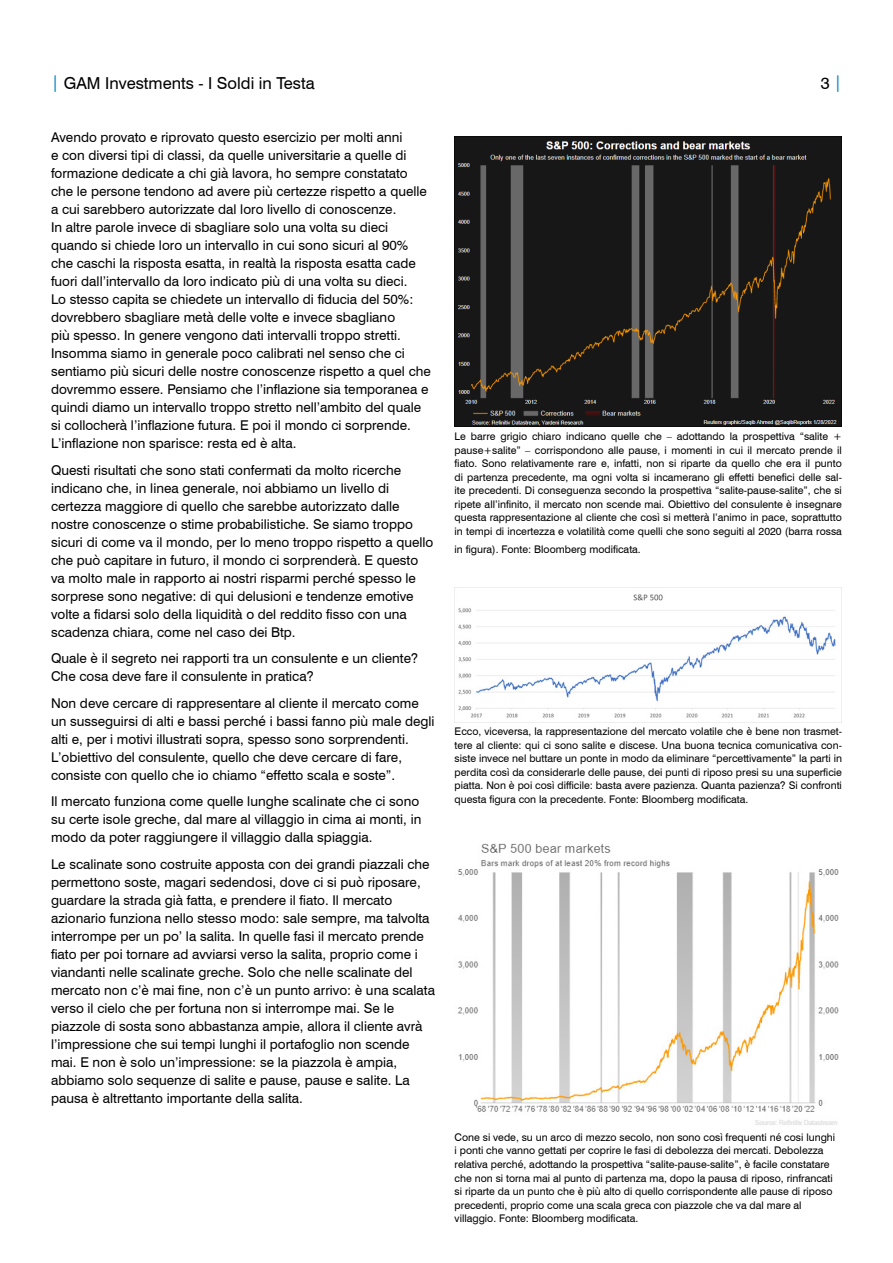
<style>
.page{position:relative;width:893px;height:1263px;background:#fff}
.page>*{position:absolute;margin:0;border:0;box-sizing:border-box;transform-origin:0 0}
.t1{font:16.5px "Swiss 721 BT";color:#000}
.BODY_text{font:13.5px/18px "Swiss 721 BT";color:#000}
.DISCLAIMER{font:10.5px/13.5px "Swiss 721 BT";color:#000;text-align:justify}
.BODY_text-2{font:10.5px/13.5px "Swiss 721 BT";color:#000}
.s1{color:#0087c7}
</style>
<div class="page">
<img style="left:455px;top:136px;width:387px;height:291px">
<img style="left:458px;top:588px;width:384px;height:134px">
<img style="left:458px;top:843px;width:381px;height:282px">
<p class="t1" style="left:51px;top:73px;width:265px"><span class="s1">|</span> GAM Investments - I Soldi in Testa</p>
<p class="t1" style="left:821px;top:73px;width:22px">3 <span class="s1">|</span></p>
<p class="BODY_text" style="left:51px;top:128px;width:381px">Avendo provato e riprovato questo esercizio per molti anni<br>e con diversi tipi di classi, da quelle universitarie a quelle di formazione dedicate a chi già lavora, ho sempre constatato che le persone tendono ad avere più certezze rispetto a quelle a cui sarebbero autorizzate dal loro livello di conoscenze.<br>In altre parole invece di sbagliare solo una volta su dieci quando si chiede loro un intervallo in cui sono sicuri al 90% che caschi la risposta esatta, in realtà la risposta esatta cade fuori dall’intervallo da loro indicato più di una volta su dieci.<br>Lo stesso capita se chiedete un intervallo di fiducia del 50%: dovrebbero sbagliare metà delle volte e invece sbagliano<br>più spesso. In genere vengono dati intervalli troppo stretti.<br>Insomma siamo in generale poco calibrati nel senso che ci sentiamo più sicuri delle nostre conoscenze rispetto a quel che dovremmo essere. Pensiamo che l’inflazione sia temporanea e quindi diamo un intervallo troppo stretto nell’ambito del quale si collocherà l’inflazione futura. E poi il mondo ci sorprende.<br>L’inflazione non sparisce: resta ed è alta.</p>
<p class="BODY_text" style="left:51px;top:461px;width:384px">Questi risultati che sono stati confermati da molto ricerche indicano che, in linea generale, noi abbiamo un livello di certezza maggiore di quello che sarebbe autorizzato dalle nostre conoscenze o stime probabilistiche. Se siamo troppo sicuri di come va il mondo, per lo meno troppo rispetto a quello che può capitare in futuro, il mondo ci sorprenderà. E questo va molto male in rapporto ai nostri risparmi perché spesso le sorprese sono negative: di qui delusioni e tendenze emotive volte a fidarsi solo della liquidità o del reddito fisso con una scadenza chiara, come nel caso dei Btp.</p>
<p class="BODY_text" style="left:51px;top:649px;width:369px">Quale è il segreto nei rapporti tra un consulente e un cliente?<br>Che cosa deve fare il consulente in pratica?</p>
<p class="BODY_text" style="left:51px;top:694px;width:385px">Non deve cercare di rappresentare al cliente il mercato come un susseguirsi di alti e bassi perché i bassi fanno più male degli alti e, per i motivi illustrati sopra, spesso sono sorprendenti.<br>L’obiettivo del consulente, quello che deve cercare di fare, consiste con quello che io chiamo “effetto scala e soste”.</p>
<p class="BODY_text" style="left:51px;top:792px;width:372px">Il mercato funziona come quelle lunghe scalinate che ci sono su certe isole greche, dal mare al villaggio in cima ai monti, in modo da poter raggiungere il villaggio dalla spiaggia.</p>
<p class="BODY_text" style="left:51px;top:855px;width:385px">Le scalinate sono costruite apposta con dei grandi piazzali che permettono soste, magari sedendosi, dove ci si può riposare, guardare la strada già fatta, e prendere il fiato. Il mercato azionario funziona nello stesso modo: sale sempre, ma talvolta interrompe per un po’ la salita. In quelle fasi il mercato prende fiato per poi tornare ad avviarsi verso la salita, proprio come i viandanti nelle scalinate greche. Solo che nelle scalinate del mercato non c’è mai fine, non c’è un punto arrivo: è una scalata verso il cielo che per fortuna non si interrompe mai. Se le piazzole di sosta sono abbastanza ampie, allora il cliente avrà l’impressione che sui tempi lunghi il portafoglio non scende mai. E non è solo un’impressione: se la piazzola è ampia, abbiamo solo sequenze di salite e pause, pause e salite. La pausa è altrettanto importante della salita.</p>
<p class="DISCLAIMER" style="left:455px;top:429px;width:389px">Le barre grigio chiaro indicano quelle che – adottando la prospettiva “salite + pause+salite” – corrispondono alle pause, i momenti in cui il mercato prende il fiato. Sono relativamente rare e, infatti, non si riparte da quello che era il punto di partenza precedente, ma ogni volta si incamerano gli effetti benefici delle sal&shy;ite precedenti. Di conseguenza secondo la prospettiva “salite-pause-salite”, che si ripete all’infinito, il mercato non scende mai. Obiettivo del consulente è insegnare questa rappresentazione al cliente che così si metterà l’animo in pace, soprattutto in tempi di incertezza e volatilità come quelli che sono seguiti al 2020 (barra rossa</p>
<p class="DISCLAIMER" style="left:455px;top:542px;width:188px">in figura). Fonte: Bloomberg modificata.</p>
<p class="DISCLAIMER" style="left:455px;top:725px;width:389px">Ecco, viceversa, la rappresentazione del mercato volatile che è bene non trasmet&shy;tere al cliente: qui ci sono salite e discese. Una buona tecnica comunicativa con&shy;siste invece nel buttare un ponte in modo da eliminare “percettivamente” la parti in perdita così da considerarle delle pause, dei punti di riposo presi su una superficie piatta. Non è poi così difficile: basta avere pazienza. Quanta pazienza? Si confronti questa figura con la precedente. Fonte: Bloomberg modificata.</p>
<p class="BODY_text-2" style="left:455px;top:1130px;width:382px">Cone si vede, su un arco di mezzo secolo, non sono così frequenti né cosi lunghi i ponti che vanno gettati per coprire le fasi di debolezza dei mercati. Debolezza relativa perché, adottando la prospettiva “salite-pause-salite”, è facile constatare che non si torna mai al punto di partenza ma, dopo la pausa di riposo, rinfrancati si riparte da un punto che è più alto di quello corrispondente alle pause di riposo precedenti, proprio come una scala greca con piazzole che va dal mare al villaggio. Fonte: Bloomberg modificata.</p>
</div>
